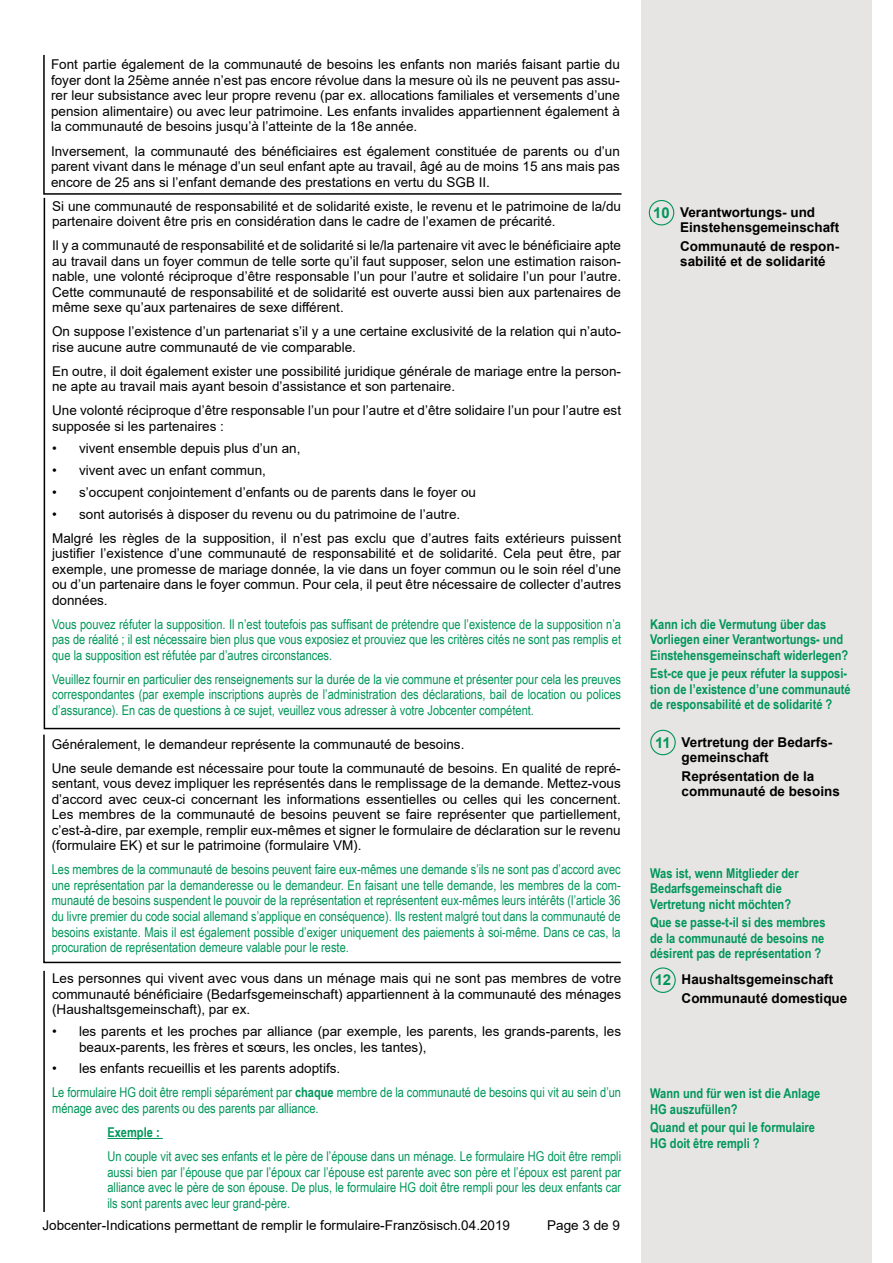
<style>
.page{position:relative;width:893px;height:1263px;background:#fff}
.page>*{position:absolute;margin:0;border:0;box-sizing:border-box;transform-origin:0 0}
.t1{font:700 15px "Arial";color:#00965a}
.t2{font:13.5px/15.6px "Arial";color:#000}
.t3{font:13.5px/15.6px "Arial Narrow";color:#00965a;text-align:justify}
.t4{font:700 13.5px/15.5px "Arial Narrow";color:#00965a}
.t5{font:700 13.5px/15.6px "Arial";color:#000}
.s1{font-weight:700}
</style>
<div class="page">
<div style="left:641px;top:0;width:231px;height:1263px;background:#e7e5e4"></div>
<div style="left:649px;top:200px;width:25px;height:25px;border:1px solid #00965a;border-radius:50%"></div>
<svg style="left:43px;top:197px;width:578px;height:533px"></svg>
<svg style="left:43px;top:734px;width:578px;height:230px"></svg>
<div style="left:650px;top:730px;width:26px;height:25px;border:1px solid #00965a;border-radius:50%"></div>
<svg style="left:43px;top:55px;width:579px;height:140px"></svg>
<div style="left:650px;top:967px;width:26px;height:26px;border:1px solid #00965a;border-radius:50%"></div>
<hr style="left:107px;top:1138px;width:56px;height:1px;background:#00965a">
<hr style="left:43px;top:971px;width:2px;height:241px;background:#000">
<p class="t2" style="left:51px;top:57px;width:570px;text-align:justify">Font partie également de la communauté de besoins les enfants non mariés faisant partie du foyer dont la 25ème année n’est pas encore révolue dans la mesure où ils ne peuvent pas assu&shy;rer leur subsistance avec leur propre revenu (par ex. allocations familiales et versements d’une pension alimentaire) ou avec leur patrimoine. Les enfants invalides appartiennent également à la communauté de besoins jusqu’à l’atteinte de la 18e année.</p>
<p class="t2" style="left:51px;top:143px;width:570px;text-align:justify">Inversement, la communauté des bénéficiaires est également constituée de parents ou d’un parent vivant dans le ménage d’un seul enfant apte au travail, âgé au de moins 15 ans mais pas encore de 25 ans si l’enfant demande des prestations en vertu du SGB II.</p>
<p class="t2" style="left:52px;top:198px;width:570px">Si une communauté de responsabilité et de solidarité existe, le revenu et le patrimoine de la/du partenaire doivent être pris en considération dans le cadre de l’examen de précarité.</p>
<p class="t2" style="left:52px;top:237px;width:570px;text-align:justify">Il y a communauté de responsabilité et de solidarité si le/la partenaire vit avec le bénéficiaire apte au travail dans un foyer commun de telle sorte qu’il faut supposer, selon une estimation raison&shy;nable, une volonté réciproque d’être responsable l’un pour l’autre et solidaire l’un pour l’autre.<br>Cette communauté de responsabilité et de solidarité est ouverte aussi bien aux partenaires de même sexe qu’aux partenaires de sexe différent.</p>
<p class="t2" style="left:52px;top:324px;width:570px">On suppose l’existence d’un partenariat s’il y a une certaine exclusivité de la relation qui n’auto&shy;rise aucune autre communauté de vie comparable.</p>
<p class="t2" style="left:52px;top:363px;width:570px">En outre, il doit également exister une possibilité juridique générale de mariage entre la person&shy;ne apte au travail mais ayant besoin d’assistance et son partenaire.</p>
<p class="t2" style="left:52px;top:403px;width:570px">Une volonté réciproque d’être responsable l’un pour l’autre et d’être solidaire l’un pour l’autre est supposée si les partenaires :</p>
<p class="t2" style="left:52px;top:440px;width:250px">• vivent ensemble depuis plus d’un an,</p>
<p class="t2" style="left:52px;top:462px;width:215px">• vivent avec un enfant commun,</p>
<p class="t2" style="left:52px;top:484px;width:425px">• s’occupent conjointement d’enfants ou de parents dans le foyer ou</p>
<p class="t2" style="left:52px;top:502px;width:570px;line-height:24px">• sont autorisés à disposer du revenu ou du patrimoine de l’autre.<br>Malgré les règles de la supposition, il n’est pas exclu que d’autres faits extérieurs puissent</p>
<p class="t2" style="left:52px;top:545px;width:570px;text-align:justify">justifier l’existence d’une communauté de responsabilité et de solidarité. Cela peut être, par exemple, une promesse de mariage donnée, la vie dans un foyer commun ou le soin réel d’une ou d’un partenaire dans le foyer commun. Pour cela, il peut être nécessaire de collecter d’autres données.</p>
<p class="t3" style="left:52px;top:616px;width:570px">Vous pouvez réfuter la supposition. Il n’est toutefois pas suffisant de prétendre que l’existence de la supposition n’a pas de réalité ; il est nécessaire bien plus que vous exposiez et prouviez que les critères cités ne sont pas remplis et que la supposition est réfutée par d’autres circonstances.</p>
<p class="t3" style="left:52px;top:671px;width:570px">Veuillez fournir en particulier des renseignements sur la durée de la vie commune et présenter pour cela les preuves correspondantes (par exemple inscriptions auprès de l’administration des déclarations, bail de location ou polices d’assurance). En cas de questions à ce sujet, veuillez vous adresser à votre Jobcenter compétent.</p>
<p class="t2" style="left:52px;top:732px;width:571px;line-height:24px">Généralement, le demandeur représente la communauté de besoins.<br>Une seule demande est nécessaire pour toute la communauté de besoins. En qualité de repré-</p>
<p class="t2" style="left:52px;top:776px;width:571px;text-align:justify">sentant, vous devez impliquer les représentés dans le remplissage de la demande. Mettez-vous d’accord avec ceux-ci concernant les informations essentielles ou celles qui les concernent.<br>Les membres de la communauté de besoins peuvent se faire représenter que partiellement, c’est-à-dire, par exemple, remplir eux-mêmes et signer le formulaire de déclaration sur le revenu (formulaire EK) et sur le patrimoine (formulaire VM).</p>
<p class="t3" style="left:52px;top:861px;width:571px">Les membres de la communauté de besoins peuvent faire eux-mêmes une demande s’ils ne sont pas d’accord avec une représentation par la demanderesse ou le demandeur. En faisant une telle demande, les membres de la com&shy;munauté de besoins suspendent le pouvoir de la représentation et représentent eux-mêmes leurs intérêts (l’article 36 du livre premier du code social allemand s’applique en conséquence). Ils restent malgré tout dans la communauté de besoins existante. Mais il est également possible d’exiger uniquement des paiements à soi-même. Dans ce cas, la procuration de représentation demeure valable pour le reste.</p>
<p class="t1" style="left:653px;top:202px;width:18px">10</p>
<p class="t5" style="left:680px;top:204px;width:161px">Verantwortungs- und<br>Einstehensgemeinschaft</p>
<p class="t5" style="left:680px;top:238px;width:160px">Communauté de respon&shy;sabilité et de solidarité</p>
<p class="t4" style="left:650px;top:615px;width:200px">Kann ich die Vermutung über das<br>Vorliegen einer Verantwortungs- und<br>Einstehensgemeinschaft widerlegen?</p>
<p class="t4" style="left:650px;top:665px;width:202px">Est-ce que je peux réfuter la supposi&shy;tion de l’existence d’une communauté de responsabilité et de solidarité ?</p>
<p class="t1" style="left:655px;top:732px;width:17px">11</p>
<p class="t5" style="left:682px;top:734px;width:151px">Vertretung der Bedarfs&shy;gemeinschaft</p>
<p class="t5" style="left:682px;top:768px;width:160px">Représentation de la communauté de besoins</p>
<p class="t4" style="left:650px;top:864px;width:150px">Was ist, wenn Mitglieder der<br>Bedarfsgemeinschaft die<br>Vertretung nicht möchten?</p>
<p class="t4" style="left:650px;top:914px;width:177px;text-align:justify">Que se passe-t-il si des membres de la communauté de besoins ne désirent pas de représentation ?</p>
<p class="t2" style="left:52px;top:970px;width:571px">Les personnes qui vivent avec vous dans un ménage mais qui ne sont pas membres de votre</p>
<p class="t1" style="left:655px;top:969px;width:18px">12</p>
<p class="t2" style="left:52px;top:986px;width:570px">communauté bénéficiaire (Bedarfsgemeinschaft) appartiennent à la communauté des ménages (Haushaltsgemeinschaft), par ex.</p>
<p class="t2" style="left:79px;top:1023px;width:544px;text-indent:-27px">• les parents et les proches par alliance (par exemple, les parents, les grands-parents, les beaux-parents, les frères et sœurs, les oncles, les tantes),</p>
<p class="t2" style="left:52px;top:1061px;width:290px">• les enfants recueillis et les parents adoptifs.</p>
<p class="t3" style="left:52px;top:1084px;width:570px">Le formulaire HG doit être rempli séparément par <span class="s1">chaque</span> membre de la communauté de besoins qui vit au sein d’un ménage avec des parents ou des parents par alliance.</p>
<p class="t4" style="left:107px;top:1124px;width:54px">Exemple :</p>
<p class="t3" style="left:107px;top:1148px;width:515px">Un couple vit avec ses enfants et le père de l’épouse dans un ménage. Le formulaire HG doit être rempli aussi bien par l’épouse que par l’époux car l’épouse est parente avec son père et l’époux est parent par alliance avec le père de son épouse. De plus, le formulaire HG doit être rempli pour les deux enfants car ils sont parents avec leur grand-père.</p>
<p class="t5" style="left:682px;top:970px;width:167px;line-height:18.5px">Haushaltsgemeinschaft<br>Communauté domestique</p>
<p class="t4" style="left:650px;top:1085px;width:172px">Wann und für wen ist die Anlage<br>HG auszufüllen?</p>
<p class="t4" style="left:650px;top:1119px;width:166px">Quand et pour qui le formulaire<br>HG doit être rempli ?</p>
<p class="t2" style="left:43px;top:1218px;width:469px">Jobcenter-Indications permettant de remplir le formulaire-Französisch.04.2019</p>
<p class="t2" style="left:547px;top:1218px;width:74px">Page 3 de 9</p>
</div>
